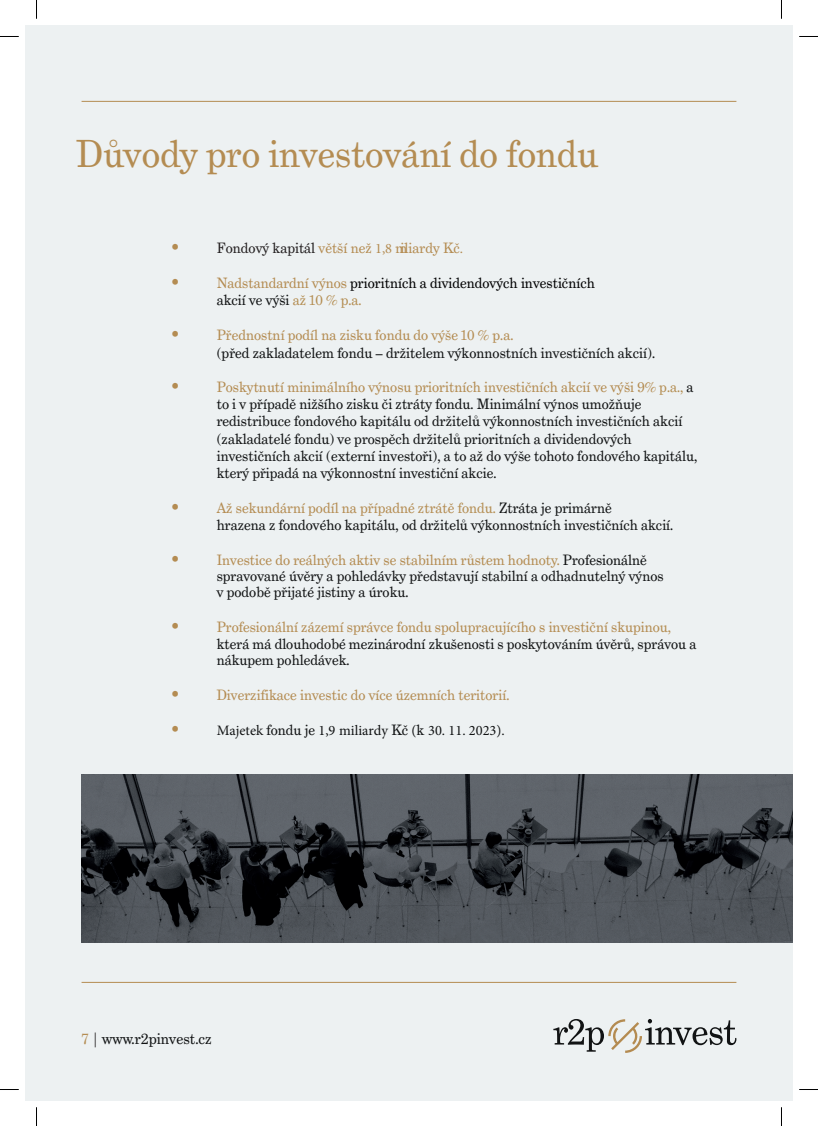
<style>
.page{position:relative;width:818px;height:1126px;background:#fff}
.page>*{position:absolute;margin:0;border:0;box-sizing:border-box;transform-origin:0 0}
.t1{font:37.5px "Grad";color:#b48c52}
.t2{font:15px "Grad";color:#111314}
.t3{font:14.38px/17.1px "Grad";color:#111314}
.t4{font:14.38px "Grad";color:#b48c52}
.t5{font:14.38px/17.5px "Grad";color:#000001}
.t6{font:14.38px "Minion Pro";color:#111314}
.s1{font-weight:700;font-size:25px}
.s2{color:#231f20}
.s3{font-family:"Minion Pro"}
.s4{font-weight:700;font-size:25px;color:#b48c52}
.s5{color:#b48c52}
.s6{color:#111314}
.s7{color:#b48e53}
.s8{font-family:"Grad";font-weight:700;font-size:25px;color:#b48c52}
.s9{font-family:"Grad"}
</style>
<div class="page">
<div style="left:26px;top:26px;width:765px;height:1073px;background:#edf1f2"></div>
<svg style="left:553px;top:1019px;width:183px;height:33px"></svg>
<hr style="left:81px;top:101px;width:655px;height:1px;background:#b48c52">
<hr style="left:81px;top:981px;width:655px;height:1px;background:#b48c52">
<img style="left:81px;top:774px;width:710px;height:168px">
<svg style="left:0;top:36px;width:19px;height:1px"></svg>
<svg style="left:799px;top:36px;width:18px;height:1px"></svg>
<svg style="left:0;top:1089px;width:19px;height:1px"></svg>
<svg style="left:799px;top:1089px;width:18px;height:1px"></svg>
<svg style="left:36px;top:0;width:1px;height:19px"></svg>
<svg style="left:36px;top:1107px;width:1px;height:18px"></svg>
<h1 class="t1" style="left:76px;top:130px;width:522px">Důvody pro investování do fondu</h1>
<p class="t4" style="left:171px;top:239px;width:293px"><span class="s1">•</span> <span class="s2">Fondový kapitál</span> větší než <span class="s3">1,8</span> miliardy Kč<span class="s3">.</span></p>
<p class="t5" style="left:216px;top:274px;width:379px;text-indent:-45px"><span class="s4">•</span> <span class="s5">Nadstandardní výnos</span> prioritních a dividendových investičních <span class="s6">akcií ve výši</span> <span class="s7">až 10 % p.a.</span></p>
<p class="t3" style="left:216px;top:326px;width:439px;line-height:17.5px;text-indent:-45px"><span class="s4">•</span> <span class="s5">Přednostní podíl na zisku fondu do výše 10 % p.a.<br></span>(před zakladatelem fondu – držitelem výkonnostních investičních akcií).</p>
<p class="t3" style="left:216px;top:378px;width:482px;text-indent:-45px"><span class="s4">•</span> <span class="s5">Poskytnutí minimálního výnosu prioritních investičních akcií ve výši 9%</span> <span class="s7">p.a.,</span> a to i v případě nižšího zisku či ztráty fondu. Minimální výnos umožňuje redistribuce fondového kapitálu od držitelů výkonnostních investičních akcií (zakladatelé fondu) ve prospěch držitelů prioritních a dividendových investičních akcií (externí investoři), a to až do výše tohoto fondového kapitálu, který připadá na výkonnostní investiční akcie.</p>
<p class="t3" style="left:216px;top:499px;width:458px;line-height:17.5px;text-indent:-45px"><span class="s4">•</span> <span class="s5">Až sekundární podíl na případné ztrátě</span> <span class="s7">fondu.</span> Ztráta je primárně<br>hrazena z fondového kapitálu, od držitelů výkonnostních investičních akcií.</p>
<p class="t3" style="left:216px;top:551px;width:448px;line-height:16.4px;text-indent:-45px"><span class="s4">•</span> <span class="s5">Investice do reálných aktiv se stabilním růstem hodn</span><span class="s7">oty.</span> Profesionálně spravované úvěry a pohledávky představují stabilní a odhadnutelný výnos v podobě přijaté jistiny a úroku.</p>
<p class="t3" style="left:216px;top:618px;width:481px;line-height:16.5px;text-indent:-45px"><span class="s4">•</span> <span class="s5">Profesionální zázemí správce fondu spolupracujícího s investiční skupin</span><span class="s7">ou, </span>která má dlouhodobé mezinárodní zkušenosti s poskytováním úvěrů, správou a nákupem pohledávek.</p>
<p class="t4" style="left:171px;top:685px;width:339px"><span class="s1">•</span> Diverzifikace investic do více územních teritorií.</p>
<p class="t6" style="left:171px;top:720px;width:334px"><span class="s8">•</span> Majetek <span class="s9">fondu je</span> 1,9 miliardy <span class="s9">Kč</span> (<span class="s9">k</span> 30. 11. 2023).</p>
<p class="t2" style="left:81px;top:1029px;width:132px"><span class="s5">7</span> <span class="s2">|</span> www.r2pinvest.cz</p>
</div>
